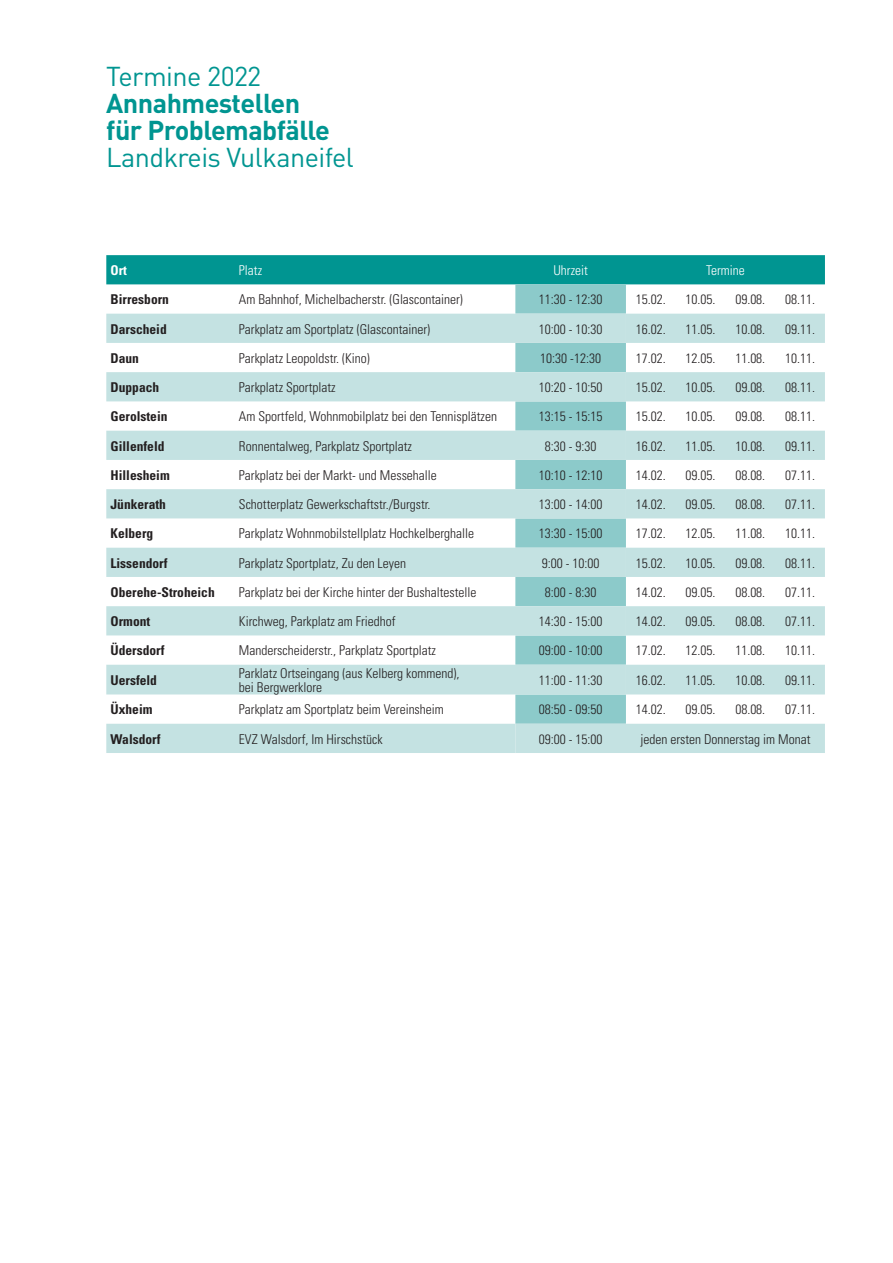
<style>
.page{position:relative;width:893px;height:1263px;background:#fff}
.page>*{position:absolute;margin:0;border:0;box-sizing:border-box;transform-origin:0 0}
.t1{font:27px "DIN";letter-spacing:-.02em;color:#009591}
.t2{font:700 27px/27px "DIN";letter-spacing:-.02em;color:#009591}
.t3{font:300 condensed 13.5px/13.5px "Univers";color:#231f20}
.t4{font:700 condensed 13.5px "Univers";color:#231f20}
.t5{font:300 condensed 13.5px "Univers";color:#fff}
.t6{font:700 condensed 13.5px "Univers";color:#fff}
</style>
<div class="page">
<div style="left:106px;top:255px;width:719px;height:29px;background:#009591"></div>
<div style="left:515px;top:284px;width:111px;height:30px;background:#8ccaca"></div>
<svg style="left:106px;top:314px;width:133px;height:439px"></svg>
<svg style="left:239px;top:314px;width:586px;height:439px;fill:#c4e2e2"></svg>
<h1 class="t1" style="left:106px;top:59px;width:157px">Termine 2022</h1>
<h1 class="t2" style="left:106px;top:88px;width:225px">Annahmestellen für Problemabfälle</h1>
<h1 class="t1" style="left:106px;top:140px;width:249px">Landkreis Vulkaneifel</h1>
<p class="t6" style="left:111px;top:262px;width:18px">Ort</p>
<p class="t5" style="left:239px;top:262px;width:25px">Platz</p>
<p class="t5" style="left:553px;top:262px;width:36px">Uhrzeit</p>
<p class="t5" style="left:706px;top:262px;width:40px">Termine</p>
<p class="t4" style="left:111px;top:291px;width:60px">Birresborn</p>
<p class="t3" style="left:239px;top:293px;width:225px">Am Bahnhof, Michelbacherstr. (Glascontainer)</p>
<p class="t3" style="left:539px;top:293px;width:65px">11:30 - 12:30</p>
<p class="t3" style="left:636px;top:293px;width:31px">15.02.</p>
<p class="t3" style="left:686px;top:293px;width:31px">10.05.</p>
<p class="t3" style="left:735px;top:293px;width:31px">09.08.</p>
<p class="t3" style="left:785px;top:293px;width:31px">08.11.</p>
<p class="t4" style="left:111px;top:320px;width:58px">Darscheid</p>
<p class="t3" style="left:239px;top:322px;width:193px">Parkplatz am Sportplatz (Glascontainer)</p>
<p class="t3" style="left:539px;top:322px;width:65px">10:00 - 10:30</p>
<p class="t3" style="left:636px;top:322px;width:31px">16.02.</p>
<p class="t3" style="left:686px;top:322px;width:31px">11.05.</p>
<p class="t3" style="left:735px;top:322px;width:31px">10.08.</p>
<p class="t3" style="left:785px;top:322px;width:31px">09.11.</p>
<p class="t4" style="left:111px;top:350px;width:30px">Daun</p>
<p class="t3" style="left:239px;top:351px;width:132px">Parkplatz Leopoldstr. (Kino)</p>
<p class="t3" style="left:540px;top:351px;width:62px">10:30 -12:30</p>
<p class="t3" style="left:636px;top:351px;width:31px">17.02.</p>
<p class="t3" style="left:686px;top:351px;width:31px">12.05.</p>
<p class="t3" style="left:735px;top:351px;width:31px">11.08.</p>
<p class="t3" style="left:785px;top:351px;width:31px">10.11.</p>
<p class="t4" style="left:111px;top:379px;width:50px">Duppach</p>
<p class="t3" style="left:239px;top:380px;width:98px">Parkplatz Sportplatz</p>
<p class="t3" style="left:539px;top:380px;width:65px">10:20 - 10:50</p>
<p class="t3" style="left:636px;top:380px;width:31px">15.02.</p>
<p class="t3" style="left:686px;top:380px;width:31px">10.05.</p>
<p class="t3" style="left:735px;top:380px;width:31px">09.08.</p>
<p class="t3" style="left:785px;top:380px;width:31px">08.11.</p>
<p class="t4" style="left:111px;top:408px;width:58px">Gerolstein</p>
<p class="t3" style="left:239px;top:410px;width:260px">Am Sportfeld, Wohnmobilplatz bei den Tennisplätzen</p>
<p class="t3" style="left:539px;top:410px;width:65px">13:15 - 15:15</p>
<p class="t3" style="left:636px;top:410px;width:31px">15.02.</p>
<p class="t3" style="left:686px;top:410px;width:31px">10.05.</p>
<p class="t3" style="left:735px;top:410px;width:31px">09.08.</p>
<p class="t3" style="left:785px;top:410px;width:31px">08.11.</p>
<p class="t4" style="left:111px;top:437px;width:56px">Gillenfeld</p>
<p class="t3" style="left:239px;top:439px;width:175px">Ronnentalweg, Parkplatz Sportplatz</p>
<p class="t3" style="left:545px;top:439px;width:53px">8:30 - 9:30</p>
<p class="t3" style="left:636px;top:439px;width:31px">16.02.</p>
<p class="t3" style="left:686px;top:439px;width:31px">11.05.</p>
<p class="t3" style="left:735px;top:439px;width:31px">10.08.</p>
<p class="t3" style="left:785px;top:439px;width:31px">09.11.</p>
<p class="t4" style="left:111px;top:467px;width:61px">Hillesheim</p>
<p class="t3" style="left:239px;top:468px;width:199px">Parkplatz bei der Markt- und Messehalle</p>
<p class="t3" style="left:539px;top:468px;width:65px">10:10 - 12:10</p>
<p class="t3" style="left:636px;top:468px;width:31px">14.02.</p>
<p class="t3" style="left:686px;top:468px;width:31px">09.05.</p>
<p class="t3" style="left:735px;top:468px;width:31px">08.08.</p>
<p class="t3" style="left:785px;top:468px;width:31px">07.11.</p>
<p class="t4" style="left:111px;top:496px;width:57px">Jünkerath</p>
<p class="t3" style="left:239px;top:497px;width:193px">Schotterplatz Gewerkschaftstr./Burgstr.</p>
<p class="t3" style="left:539px;top:497px;width:65px">13:00 - 14:00</p>
<p class="t3" style="left:636px;top:497px;width:31px">14.02.</p>
<p class="t3" style="left:686px;top:497px;width:31px">09.05.</p>
<p class="t3" style="left:735px;top:497px;width:31px">08.08.</p>
<p class="t3" style="left:785px;top:497px;width:31px">07.11.</p>
<p class="t4" style="left:111px;top:525px;width:44px">Kelberg</p>
<p class="t3" style="left:239px;top:527px;width:237px">Parkplatz Wohnmobilstellplatz Hochkelberghalle</p>
<p class="t3" style="left:539px;top:527px;width:65px">13:30 - 15:00</p>
<p class="t3" style="left:636px;top:527px;width:31px">17.02.</p>
<p class="t3" style="left:686px;top:527px;width:31px">12.05.</p>
<p class="t3" style="left:735px;top:527px;width:31px">11.08.</p>
<p class="t3" style="left:785px;top:527px;width:31px">10.11.</p>
<p class="t4" style="left:111px;top:554px;width:58px">Lissendorf</p>
<p class="t3" style="left:239px;top:556px;width:169px">Parkplatz Sportplatz, Zu den Leyen</p>
<p class="t3" style="left:542px;top:556px;width:59px">9:00 - 10:00</p>
<p class="t3" style="left:636px;top:556px;width:31px">15.02.</p>
<p class="t3" style="left:686px;top:556px;width:31px">10.05.</p>
<p class="t3" style="left:735px;top:556px;width:31px">09.08.</p>
<p class="t3" style="left:785px;top:556px;width:31px">08.11.</p>
<p class="t4" style="left:111px;top:584px;width:106px">Oberehe-Stroheich</p>
<p class="t3" style="left:239px;top:585px;width:239px">Parkplatz bei der Kirche hinter der Bushaltestelle</p>
<p class="t3" style="left:545px;top:585px;width:53px">8:00 - 8:30</p>
<p class="t3" style="left:636px;top:585px;width:31px">14.02.</p>
<p class="t3" style="left:686px;top:585px;width:31px">09.05.</p>
<p class="t3" style="left:735px;top:585px;width:31px">08.08.</p>
<p class="t3" style="left:785px;top:585px;width:31px">07.11.</p>
<p class="t4" style="left:111px;top:613px;width:41px">Ormont</p>
<p class="t3" style="left:239px;top:614px;width:158px">Kirchweg, Parkplatz am Friedhof</p>
<p class="t3" style="left:539px;top:614px;width:65px">14:30 - 15:00</p>
<p class="t3" style="left:636px;top:614px;width:31px">14.02.</p>
<p class="t3" style="left:686px;top:614px;width:31px">09.05.</p>
<p class="t3" style="left:735px;top:614px;width:31px">08.08.</p>
<p class="t3" style="left:785px;top:614px;width:31px">07.11.</p>
<p class="t4" style="left:111px;top:642px;width:55px">Üdersdorf</p>
<p class="t3" style="left:239px;top:644px;width:198px">Manderscheiderstr., Parkplatz Sportplatz</p>
<p class="t3" style="left:539px;top:644px;width:65px">09:00 - 10:00</p>
<p class="t3" style="left:636px;top:644px;width:31px">17.02.</p>
<p class="t3" style="left:686px;top:644px;width:31px">12.05.</p>
<p class="t3" style="left:735px;top:644px;width:31px">11.08.</p>
<p class="t3" style="left:785px;top:644px;width:31px">10.11.</p>
<p class="t4" style="left:111px;top:672px;width:48px">Uersfeld</p>
<p class="t3" style="left:239px;top:666px;width:222px">Parklatz Ortseingang (aus Kelberg kommend), bei Bergwerklore</p>
<p class="t3" style="left:539px;top:673px;width:65px">11:00 - 11:30</p>
<p class="t3" style="left:636px;top:673px;width:31px">16.02.</p>
<p class="t3" style="left:686px;top:673px;width:31px">11.05.</p>
<p class="t3" style="left:735px;top:673px;width:31px">10.08.</p>
<p class="t3" style="left:785px;top:673px;width:31px">09.11.</p>
<p class="t4" style="left:111px;top:701px;width:43px">Üxheim</p>
<p class="t3" style="left:239px;top:703px;width:206px">Parkplatz am Sportplatz beim Vereinsheim</p>
<p class="t3" style="left:539px;top:703px;width:65px">08:50 - 09:50</p>
<p class="t3" style="left:636px;top:703px;width:31px">14.02.</p>
<p class="t3" style="left:686px;top:703px;width:31px">09.05.</p>
<p class="t3" style="left:735px;top:703px;width:31px">08.08.</p>
<p class="t3" style="left:785px;top:703px;width:31px">07.11.</p>
<p class="t4" style="left:111px;top:730px;width:52px">Walsdorf</p>
<p class="t3" style="left:239px;top:732px;width:145px">EVZ Walsdorf, Im Hirschstück</p>
<p class="t3" style="left:539px;top:732px;width:65px">09:00 - 15:00</p>
<p class="t3" style="left:640px;top:732px;width:172px">jeden ersten Donnerstag im Monat</p>
</div>
